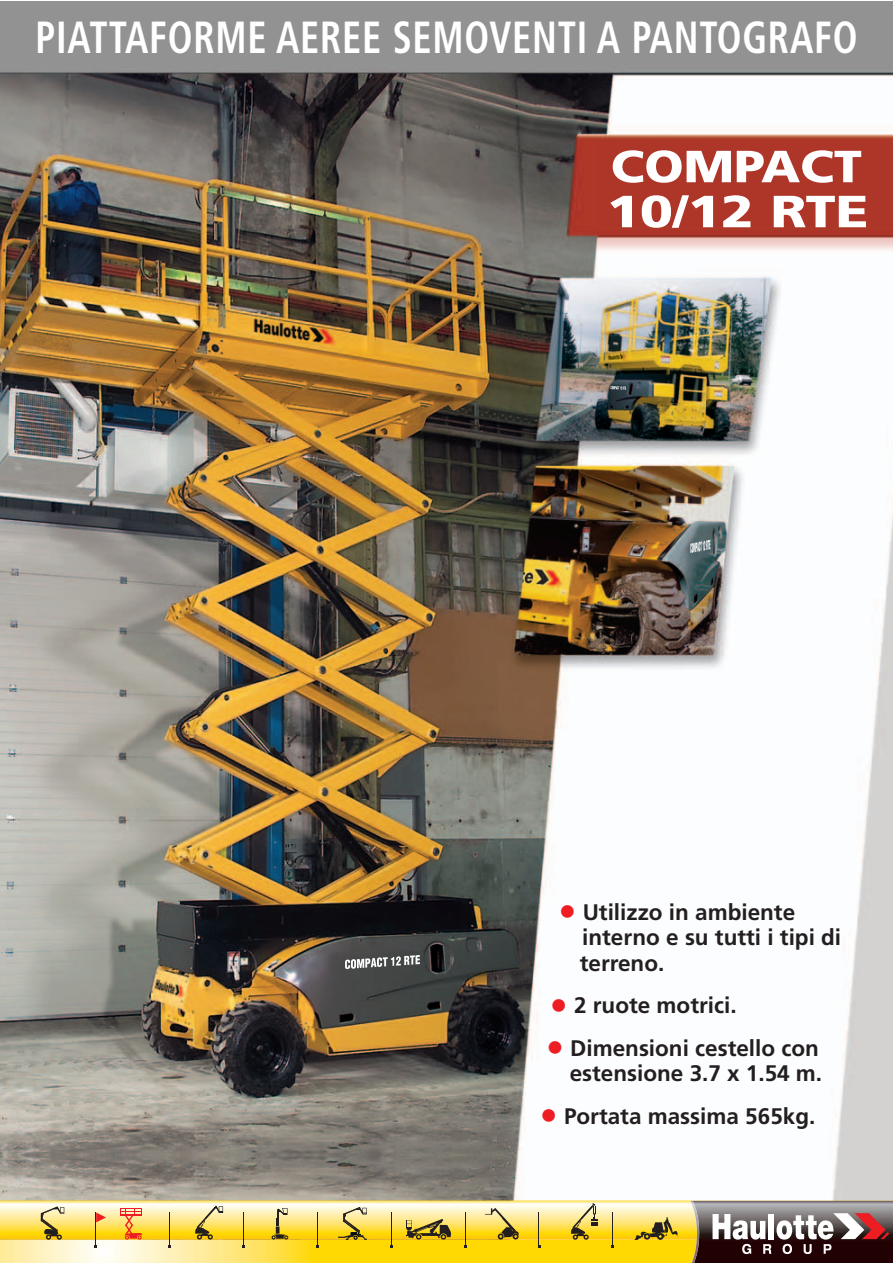
<style>
.page{position:relative;width:893px;height:1263px;background:#fff}
.page>*{position:absolute;margin:0;border:0;box-sizing:border-box;transform-origin:0 0}
.t1{font:700 condensed 45px "Frutiger";letter-spacing:.02em;color:#fff;scale:.85 1}
.t2{font:900 45px/45px "Frutiger";color:#fff;scale:1.12 1}
.t3{font:700 22.5px/25.5px "Frutiger";color:#231f20}
.s1{font-weight:400;font-stretch:condensed;font-size:36px;color:#ee1d23}
</style>
<div class="page">
<img style="left:0;top:1px;width:893px;height:1199px">
<img style="left:690px;top:540px;width:20px;height:13px">
<img style="left:611px;top:386px;width:15px;height:4px">
<img style="left:345px;top:955px;width:75px;height:14px">
<img style="left:0;top:1239px;width:690px;height:24px">
<img style="left:0;top:1200px;width:893px;height:39px">
<hr style="left:96px;top:1212px;width:1px;height:34px;background:#231f20">
<hr style="left:169px;top:1212px;width:1px;height:34px;background:#231f20">
<hr style="left:243px;top:1212px;width:1px;height:34px;background:#231f20">
<hr style="left:317px;top:1212px;width:1px;height:34px;background:#231f20">
<hr style="left:391px;top:1212px;width:1px;height:34px;background:#231f20">
<hr style="left:539px;top:1212px;width:1px;height:34px;background:#231f20">
<hr style="left:613px;top:1212px;width:1px;height:34px;background:#231f20">
<svg style="left:634px;top:1217px;width:44px;height:23px"></svg>
<hr style="left:465px;top:1212px;width:1px;height:34px;background:#231f20">
<svg style="left:406px;top:1219px;width:45px;height:20px"></svg>
<svg style="left:338px;top:1207px;width:29px;height:33px"></svg>
<svg style="left:272px;top:1208px;width:16px;height:31px"></svg>
<svg style="left:195px;top:1205px;width:28px;height:34px"></svg>
<svg style="left:120px;top:1208px;width:22px;height:31px"></svg>
<svg style="left:485px;top:1208px;width:34px;height:31px"></svg>
<svg style="left:570px;top:1203px;width:28px;height:37px"></svg>
<svg style="left:41px;top:1206px;width:23px;height:34px"></svg>
<svg style="left:96px;top:1212px;width:10px;height:10px"></svg>
<img style="left:698px;top:1201px;width:195px;height:62px">
<img style="left:690px;top:1201px;width:8px;height:62px">
<svg style="left:712px;top:1213px;width:177px;height:41px"></svg>
<h1 class="t1" style="left:36px;top:20px;width:968px">PIATTAFORME AEREE SEMOVENTI A PANTOGRAFO</h1>
<h1 class="t2" style="left:607px;top:148px;width:235px">COMPACT<br>10/12 RTE</h1>
<p class="t3" style="left:580px;top:901px;width:263px;text-indent:-21px"><span class="s1">•</span> Utilizzo in ambiente interno e su tutti i tipi di terreno.</p>
<p class="t3" style="left:550px;top:994px;width:188px"><span class="s1">•</span> 2 ruote motrici.</p>
<p class="t3" style="left:546px;top:1037px;width:278px;text-align:right"><span class="s1">•</span> Dimensioni cestello con estensione 3.7 x 1.54 m.</p>
<p class="t3" style="left:540px;top:1105px;width:277px"><span class="s1">•</span> Portata massima 565kg.</p>
</div>
